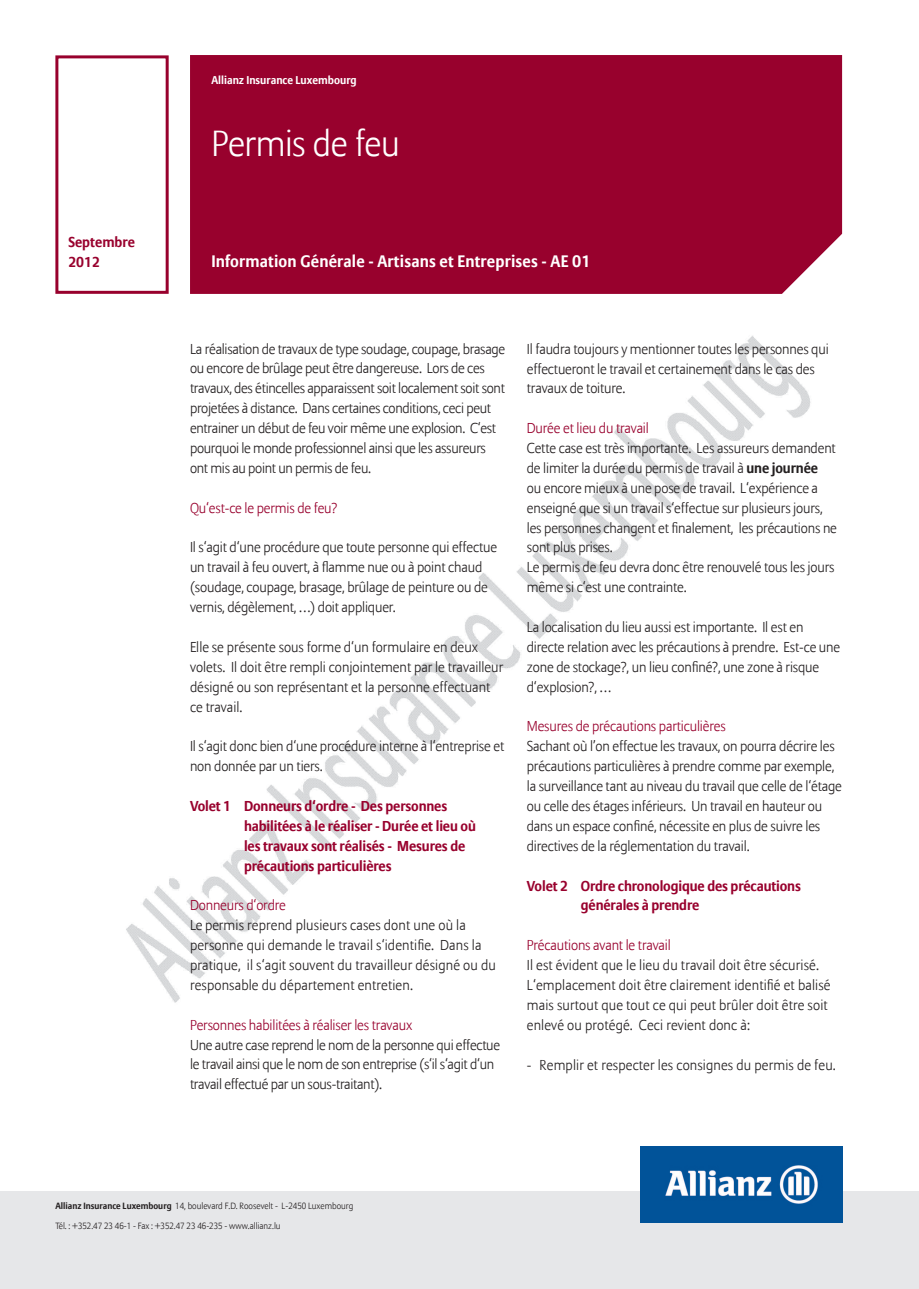
<style>
.page{position:relative;width:919px;height:1289px;background:#fff}
.page>*{position:absolute;margin:0;border:0;box-sizing:border-box;transform-origin:0 0}
.t1{font:300 36px "Allianz Sans";letter-spacing:-.015em;color:#fff}
.t2{font:700 16.5px "Allianz Sans";letter-spacing:.01em;color:#fff}
.t3{font:300 14.25px/20px "Allianz Sans";letter-spacing:-.01em;color:#231f20}
.t4{font:300 14.25px/20px "Allianz Sans";letter-spacing:.01em;color:#231f20}
.t5{font:700 14.25px/20px "Allianz Sans";letter-spacing:-.01em;color:#98012d}
.t6{font:300 14.25px "Allianz Sans";letter-spacing:-.01em;color:#98012d}
.t7{font:700 11.25px "Allianz Sans";color:#fff}
.t8{font:300 9px "Allianz Sans";color:#231f20}
.s1{font-weight:700}
</style>
<div class="page">
<div style="left:0;top:1191px;width:918px;height:97px;background:#e6e7e9"></div>
<img style="left:126px;top:55px;width:717px;height:948px">
<img style="left:640px;top:1146px;width:202px;height:75px">
<div style="left:190px;top:55px;width:652px;height:239px;background:#98012d"></div>
<div style="left:55px;top:55px;width:114px;height:239px;border:3px solid #98012d"></div>
<p class="t7" style="left:211px;top:73px;width:147px">Allianz Insurance Luxembourg</p>
<p class="t5" style="left:68px;top:232px;width:68px">Septembre<br>2012</p>
<h1 class="t1" style="left:211px;top:122px;width:190px">Permis de feu</h1>
<p class="t2" style="left:211px;top:251px;width:381px">Information Générale - Artisans et Entreprises - AE 01</p>
<p class="t3" style="left:190px;top:339px;width:317px">La réalisation de travaux de type soudage, coupage, brasage ou encore de brûlage peut être dangereuse. Lors de ces travaux, des étincelles apparaissent soit localement soit sont projetées à distance. Dans certaines conditions, ceci peut entrainer un début de feu voir même une explosion. C‘est pourquoi le monde professionnel ainsi que les assureurs ont mis au point un permis de feu.</p>
<p class="t6" style="left:190px;top:499px;width:149px">Qu‘est-ce le permis de feu?</p>
<p class="t3" style="left:190px;top:538px;width:308px">Il s‘agit d‘une procédure que toute personne qui effectue un travail à feu ouvert, à flamme nue ou à point chaud (soudage, coupage, brasage, brûlage de peinture ou de vernis, dégèlement, …) doit appliquer.</p>
<p class="t3" style="left:190px;top:637px;width:315px">Elle se présente sous forme d‘un formulaire en deux volets. Il doit être rempli conjointement par le travailleur désigné ou son représentant et la personne effectuant ce travail.</p>
<p class="t3" style="left:190px;top:737px;width:316px">Il s‘agit donc bien d‘une procédure interne à l‘entreprise et non donnée par un tiers.</p>
<p class="t5" style="left:244px;top:796px;width:233px;text-indent:-54px">Volet 1 Donneurs d‘ordre - Des personnes habilitées à le réaliser - Durée et lieu où les travaux sont réalisés - Mesures de précautions particulières</p>
<p class="t6" style="left:190px;top:896px;width:97px">Donneurs d‘ordre</p>
<p class="t4" style="left:190px;top:915px;width:307px">Le permis reprend plusieurs cases dont une où la personne qui demande le travail s‘identifie. Dans la pratique, il s‘agit souvent du travailleur désigné ou du responsable du département entretien.</p>
<p class="t6" style="left:190px;top:1016px;width:224px">Personnes habilitées à réaliser les travaux</p>
<p class="t3" style="left:190px;top:1035px;width:311px">Une autre case reprend le nom de la personne qui effectue le travail ainsi que le nom de son entreprise (s‘il s‘agit d‘un travail effectué par un sous-traitant).</p>
<p class="t3" style="left:527px;top:339px;width:303px">Il faudra toujours y mentionner toutes les personnes qui effectueront le travail et certainement dans le cas des travaux de toiture.</p>
<p class="t6" style="left:527px;top:419px;width:123px">Durée et lieu du travail</p>
<p class="t3" style="left:527px;top:439px;width:311px">Cette case est très importante. Les assureurs demandent de limiter la durée du permis de travail à <span class="s1">une journée<br></span>ou encore mieux à une pose de travail. L‘expérience a enseigné que si un travail s‘effectue sur plusieurs jours, les personnes changent et finalement, les précautions ne sont plus prises.<br>Le permis de feu devra donc être renouvelé tous les jours même si c‘est une contrainte.</p>
<p class="t3" style="left:527px;top:617px;width:315px">La localisation du lieu aussi est importante. Il est en directe relation avec les précautions à prendre. Est-ce une zone de stockage?, un lieu confiné?, une zone à risque d‘explosion?, …</p>
<p class="t6" style="left:527px;top:718px;width:200px">Mesures de précautions particulières</p>
<p class="t3" style="left:527px;top:737px;width:316px">Sachant où l’on effectue les travaux, on pourra décrire les précautions particulières à prendre comme par exemple, la surveillance tant au niveau du travail que celle de l‘étage ou celle des étages inférieurs. Un travail en hauteur ou dans un espace confiné, nécessite en plus de suivre les directives de la réglementation du travail.</p>
<p class="t5" style="left:581px;top:876px;width:221px;text-indent:-54px">Volet 2 Ordre chronologique des précautions générales à prendre</p>
<p class="t6" style="left:527px;top:936px;width:145px">Précautions avant le travail</p>
<p class="t4" style="left:527px;top:955px;width:305px">Il est évident que le lieu du travail doit être sécurisé.<br>L‘emplacement doit être clairement identifié et balisé mais surtout que tout ce qui peut brûler doit être soit enlevé ou protégé. Ceci revient donc à:</p>
<p class="t4" style="left:527px;top:1055px;width:310px">- Remplir et respecter les consignes du permis de feu.</p>
<p class="t8" style="left:55px;top:1199px;width:299px"><span class="s1">Allianz Insurance Luxembourg</span> 14, boulevard F.D. Roosevelt - L-2450 Luxembourg</p>
<p class="t8" style="left:55px;top:1219px;width:227px">Tél. : +352.47 23 46-1 - Fax : +352.47 23 46-235 - www.allianz.lu</p>
</div>
